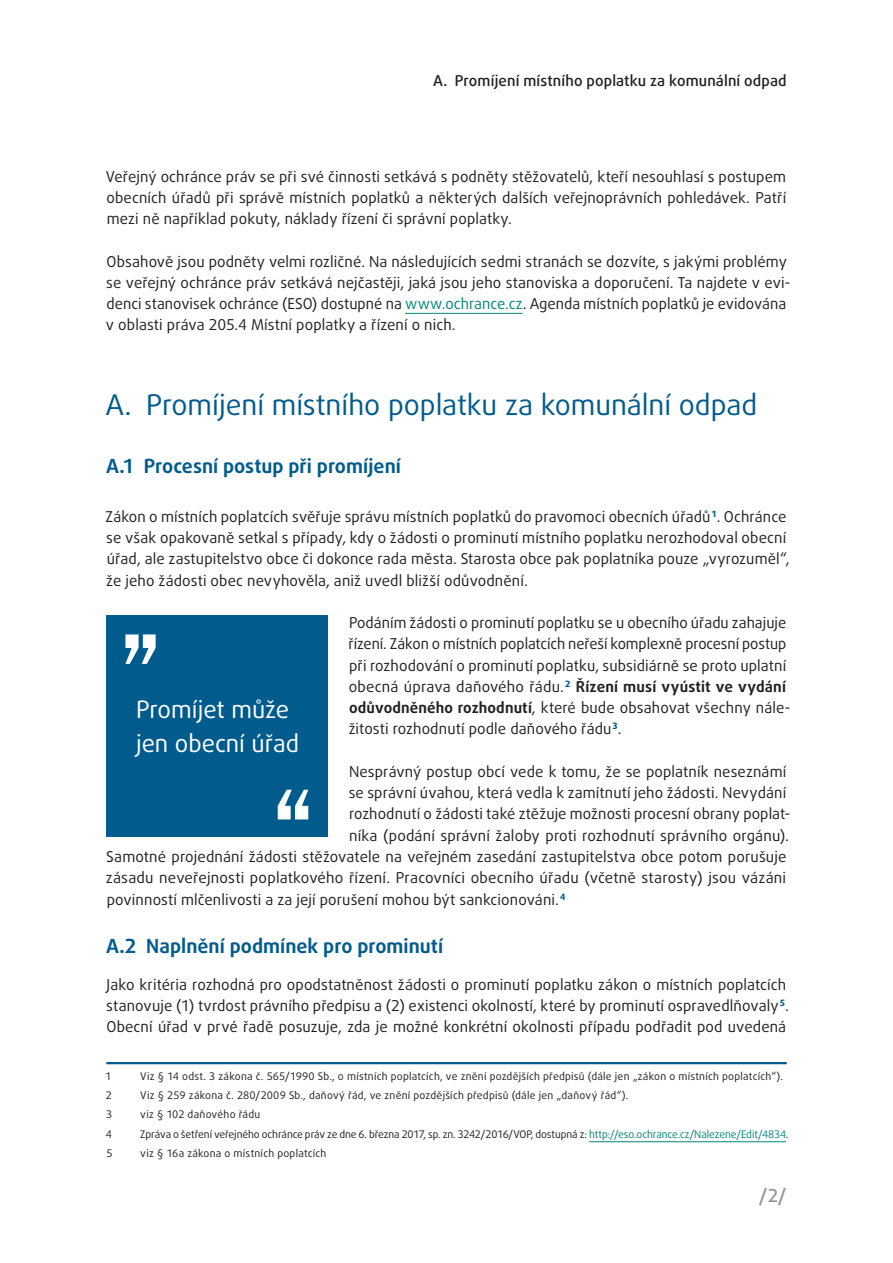
<style>
.page{position:relative;width:893px;height:1263px;background:#fff}
.page>*{position:absolute;margin:0;border:0;box-sizing:border-box;transform-origin:0 0}
.Nadpis_H3_vinova_STA{font:28.5px "Daxline Pro";letter-spacing:-.005em;color:#015c8d}
.Citace_BUBLINA{font:24px/34.5px "Daxline Pro";color:#fff}
.Nadpis_H4_bez_cislov{font:700 19.5px "Daxline Pro";color:#015c8d}
.t1{font:500 18px "Daxline Pro";color:#939598}
.text{font:15px/21.3px "Daxline Pro";letter-spacing:.005em;color:#231f20}
.t2{font:500 15px "Daxline Pro";letter-spacing:.01em;color:#231f20}
.Poznamka{font:10.5px "Daxline Pro";letter-spacing:.02em;color:#231f20}
.Poznamka-2{font:10.5px "Daxline Pro";letter-spacing:-.01em;color:#231f20}
.s1{color:#008776}
.s2{font-weight:700}
</style>
<div class="page">
<hr style="left:405px;top:313px;width:118px;height:1px;background:#008776">
<hr style="left:106px;top:1062px;width:681px;height:2px;background:#015c8d">
<hr style="left:589px;top:1141px;width:197px;height:1px;background:#008776">
<div style="left:106px;top:615px;width:221px;height:221px;background:#015c8d"></div>
<svg style="left:125px;top:634px;width:31px;height:30px"></svg>
<svg style="left:278px;top:790px;width:30px;height:29px"></svg>
<p class="t2" style="left:433px;top:71px;width:355px">A. Promíjení místního poplatku za komunální odpad</p>
<p class="text" style="left:106px;top:166px;width:682px;text-align:justify">Veřejný ochránce práv se při své činnosti setkává s podněty stěžovatelů, kteří nesouhlasí s postupem obecních úřadů při správě místních poplatků a některých dalších veřejnoprávních pohledávek. Patří mezi ně například pokuty, náklady řízení či správní poplatky.</p>
<p class="text" style="left:106px;top:251px;width:686px">Obsahově jsou podněty velmi rozličné. Na následujících sedmi stranách se dozvíte, s jakými problémy se veřejný ochránce práv setkává nejčastěji, jaká jsou jeho stanoviska a doporučení. Ta najdete v evi&shy;denci stanovisek ochránce (ESO) dostupné na <span class="s1">www.ochrance.cz</span>. Agenda místních poplatků je evidována v oblasti práva 205.4 Místní poplatky a řízení o nich.</p>
<p class="Nadpis_H3_vinova_STA" style="left:105px;top:386px;width:653px">A. Promíjení místního poplatku za komunální odpad</p>
<p class="Nadpis_H4_bez_cislov" style="left:106px;top:453px;width:296px">A.1 Procesní postup při promíjení</p>
<p class="text" style="left:106px;top:506px;width:685px">Zákon o místních poplatcích svěřuje správu místních poplatků do pravomoci obecních úřadů<sup>1</sup>. Ochránce se však opakovaně setkal s případy, kdy o žádosti o prominutí místního poplatku nerozhodoval obecní úřad, ale zastupitelstvo obce či dokonce rada města. Starosta obce pak poplatníka pouze „vyrozuměl“, že jeho žádosti obec nevyhověla, aniž uvedl bližší odůvodnění.</p>
<p class="text" style="left:349px;top:612px;width:444px">Podáním žádosti o prominutí poplatku se u obecního úřadu zahajuje řízení. Zákon o místních poplatcích neřeší komplexně procesní postup při rozhodování o prominutí poplatku, subsidiárně se proto uplatní obecná úprava daňového řádu.<sup>2</sup> <span class="s2">Řízení musí vyústit ve vydání odůvodněného rozhodnutí</span>, které bude obsahovat všechny nále&shy;žitosti rozhodnutí podle daňového řádu<sup>3</sup>.</p>
<p class="text" style="left:349px;top:761px;width:439px">Nesprávný postup obcí vede k tomu, že se poplatník neseznámí</p>
<p class="text" style="left:349px;top:782px;width:439px">se správní úvahou, která vedla k zamítnutí jeho žádosti. Nevydání</p>
<p class="text" style="left:349px;top:803px;width:443px">rozhodnutí o žádosti také ztěžuje možnosti procesní obrany poplat-</p>
<p class="text" style="left:349px;top:825px;width:441px">níka (podání správní žaloby proti rozhodnutí správního orgánu).</p>
<p class="text" style="left:106px;top:846px;width:682px">Samotné projednání žádosti stěžovatele na veřejném zasedání zastupitelstva obce potom porušuje</p>
<p class="text" style="left:106px;top:867px;width:682px">zásadu neveřejnosti poplatkového řízení. Pracovníci obecního úřadu (včetně starosty) jsou vázáni</p>
<p class="text" style="left:107px;top:889px;width:460px">povinností mlčenlivosti a za její porušení mohou být sankcionováni.<sup>4</sup></p>
<p class="Nadpis_H4_bez_cislov" style="left:106px;top:933px;width:339px">A.2 Naplnění podmínek pro prominutí</p>
<p class="text" style="left:106px;top:974px;width:684px">Jako kritéria rozhodná pro opodstatněnost žádosti o prominutí poplatku zákon o místních poplatcích stanovuje (1) tvrdost právního předpisu a (2) existenci okolností, které by prominutí ospravedlňovaly<sup>5</sup>.<br>Obecní úřad v prvé řadě posuzuje, zda je možné konkrétní okolnosti případu podřadit pod uvedená</p>
<p class="Poznamka" style="left:105px;top:1069px;width:8px">1</p>
<p class="Poznamka" style="left:140px;top:1069px;width:644px">Viz § 14 odst. 3 zákona č. 565/1990 Sb., o místních poplatcích, ve znění pozdějších předpisů (dále jen „zákon o místních poplatcích“).</p>
<p class="Poznamka" style="left:106px;top:1088px;width:8px">2</p>
<p class="Poznamka" style="left:140px;top:1088px;width:490px">Viz § 259 zákona č. 280/2009 Sb., daňový řád, ve znění pozdějších předpisů (dále jen „daňový řád“).</p>
<p class="Poznamka" style="left:106px;top:1108px;width:8px">3</p>
<p class="Poznamka" style="left:140px;top:1108px;width:122px">viz § 102 daňového řádu</p>
<p class="Poznamka" style="left:106px;top:1127px;width:8px">4</p>
<p class="Poznamka-2" style="left:140px;top:1127px;width:650px">Zpráva o šetření veřejného ochránce práv ze dne 6. března 2017, sp. zn. 3242/2016/VOP, dostupná z: <span class="s1">http://eso.ochrance.cz/Nalezene/Edit/4834</span>.</p>
<p class="Poznamka" style="left:106px;top:1146px;width:8px">5</p>
<p class="Poznamka" style="left:140px;top:1146px;width:188px">viz § 16a zákona o místních poplatcích</p>
<p class="Citace_BUBLINA" style="left:136px;top:692px;width:165px">Promíjet může jen obecní úřad</p>
<p class="t1" style="left:759px;top:1184px;width:29px">/2/</p>
</div>
